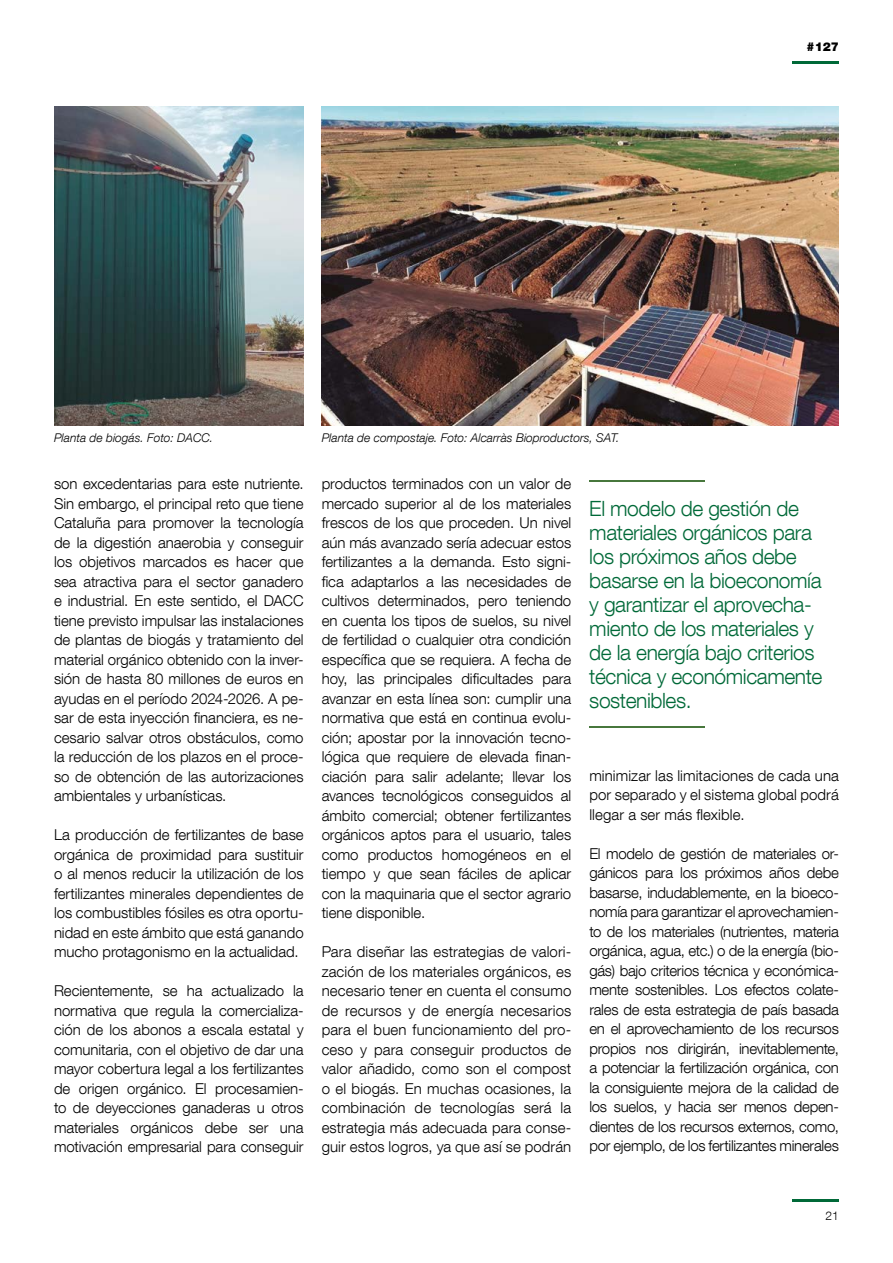
<style>
.page{position:relative;width:893px;height:1263px;background:#fff}
.page>*{position:absolute;margin:0;border:0;box-sizing:border-box;transform-origin:0 0}
.t1{font:300 21px/24px "Helvetica Neue LT Com";letter-spacing:-.02em;color:#006938}
.t2{font:300 15px/19.5px "Helvetica Neue LT Com";color:#000;text-align:justify}
.t3{font:900 12.15px "Helvetica Neue LT Com";color:#000}
.t4{font:italic 300 12px "Helvetica Neue LT Com";color:#000}
.t5{font:300 12px "Helvetica Neue LT Com";color:#000}
</style>
<div class="page">
<img style="left:54px;top:106px;width:250px;height:319px">
<hr style="left:589px;top:480px;width:116px;height:1px;background:#47773c">
<hr style="left:589px;top:727px;width:116px;height:1px;background:#47773c">
<img style="left:322px;top:106px;width:517px;height:319px">
<hr style="left:792px;top:1199px;width:47px;height:3px;background:#006938">
<hr style="left:792px;top:61px;width:47px;height:3px;background:#006938">
<p class="t3" style="left:807px;top:40px;width:34px">#127</p>
<p class="t4" style="left:54px;top:430px;width:161px">Planta de biogás. Foto: DACC.</p>
<p class="t2" style="left:54px;top:474px;width:251px">son excedentarias para este nutriente.<br>Sin embargo, el principal reto que tiene Cataluña para promover la tecnología de la digestión anaerobia y conseguir los objetivos marcados es hacer que sea atractiva para el sector ganadero e industrial. En este sentido, el DACC tiene previsto impulsar las instalaciones de plantas de biogás y tratamiento del material orgánico obtenido con la inver&shy;sión de hasta 80 millones de euros en ayudas en el período 2024-2026. A pe&shy;sar de esta inyección financiera, es ne&shy;cesario salvar otros obstáculos, como la reducción de los plazos en el proce&shy;so de obtención de las autorizaciones ambientales y urbanísticas.</p>
<p class="t2" style="left:54px;top:825px;width:251px">La producción de fertilizantes de base orgánica de proximidad para sustituir o al menos reducir la utilización de los fertilizantes minerales dependientes de los combustibles fósiles es otra oportu&shy;nidad en este ámbito que está ganando mucho protagonismo en la actualidad.</p>
<p class="t2" style="left:54px;top:981px;width:251px">Recientemente, se ha actualizado la normativa que regula la comercializa&shy;ción de los abonos a escala estatal y comunitaria, con el objetivo de dar una mayor cobertura legal a los fertilizantes de origen orgánico. El procesamien&shy;to de deyecciones ganaderas u otros materiales orgánicos debe ser una motivación empresarial para conseguir</p>
<p class="t4" style="left:322px;top:430px;width:299px">Planta de compostaje. Foto: Alcarràs Bioproductors, SAT.</p>
<p class="t2" style="left:322px;top:474px;width:251px">productos terminados con un valor de mercado superior al de los materiales frescos de los que proceden. Un nivel aún más avanzado sería adecuar estos fertilizantes a la demanda. Esto signi&shy;fica adaptarlos a las necesidades de cultivos determinados, pero teniendo en cuenta los tipos de suelos, su nivel de fertilidad o cualquier otra condición específica que se requiera. A fecha de hoy, las principales dificultades para avanzar en esta línea son: cumplir una normativa que está en continua evolu&shy;ción; apostar por la innovación tecno&shy;lógica que requiere de elevada finan&shy;ciación para salir adelante; llevar los avances tecnológicos conseguidos al ámbito comercial; obtener fertilizantes orgánicos aptos para el usuario, tales como productos homogéneos en el tiempo y que sean fáciles de aplicar con la maquinaria que el sector agrario tiene disponible.</p>
<p class="t2" style="left:322px;top:942px;width:251px">Para diseñar las estrategias de valori&shy;zación de los materiales orgánicos, es necesario tener en cuenta el consumo de recursos y de energía necesarios para el buen funcionamiento del pro&shy;ceso y para conseguir productos de valor añadido, como son el compost o el biogás. En muchas ocasiones, la combinación de tecnologías será la estrategia más adecuada para conse&shy;guir estos logros, ya que así se podrán</p>
<h1 class="t1" style="left:589px;top:496px;width:235px">El modelo de gestión de materiales orgánicos para los próximos años debe basarse en la bioeconomía y garantizar el aprovecha&shy;miento de los materiales y de la energía bajo criterios técnica y económicamente sostenibles.</h1>
<p class="t2" style="left:589px;top:765px;width:251px">minimizar las limitaciones de cada una por separado y el sistema global podrá llegar a ser más flexible.</p>
<p class="t2" style="left:589px;top:843px;width:251px">El modelo de gestión de materiales or&shy;gánicos para los próximos años debe basarse, indudablemente, en la bioeco&shy;nomía para garantizar el aprovechamien&shy;to de los materiales (nutrientes, materia orgánica, agua, etc.) o de la energía (bio&shy;gás) bajo criterios técnica y económica&shy;mente sostenibles. Los efectos colate&shy;rales de esta estrategia de país basada en el aprovechamiento de los recursos propios nos dirigirán, inevitablemente, a potenciar la fertilización orgánica, con la consiguiente mejora de la calidad de los suelos, y hacia ser menos depen&shy;dientes de los recursos externos, como, por ejemplo, de los fertilizantes minerales</p>
<p class="t5" style="left:825px;top:1208px;width:15px">21</p>
</div>
